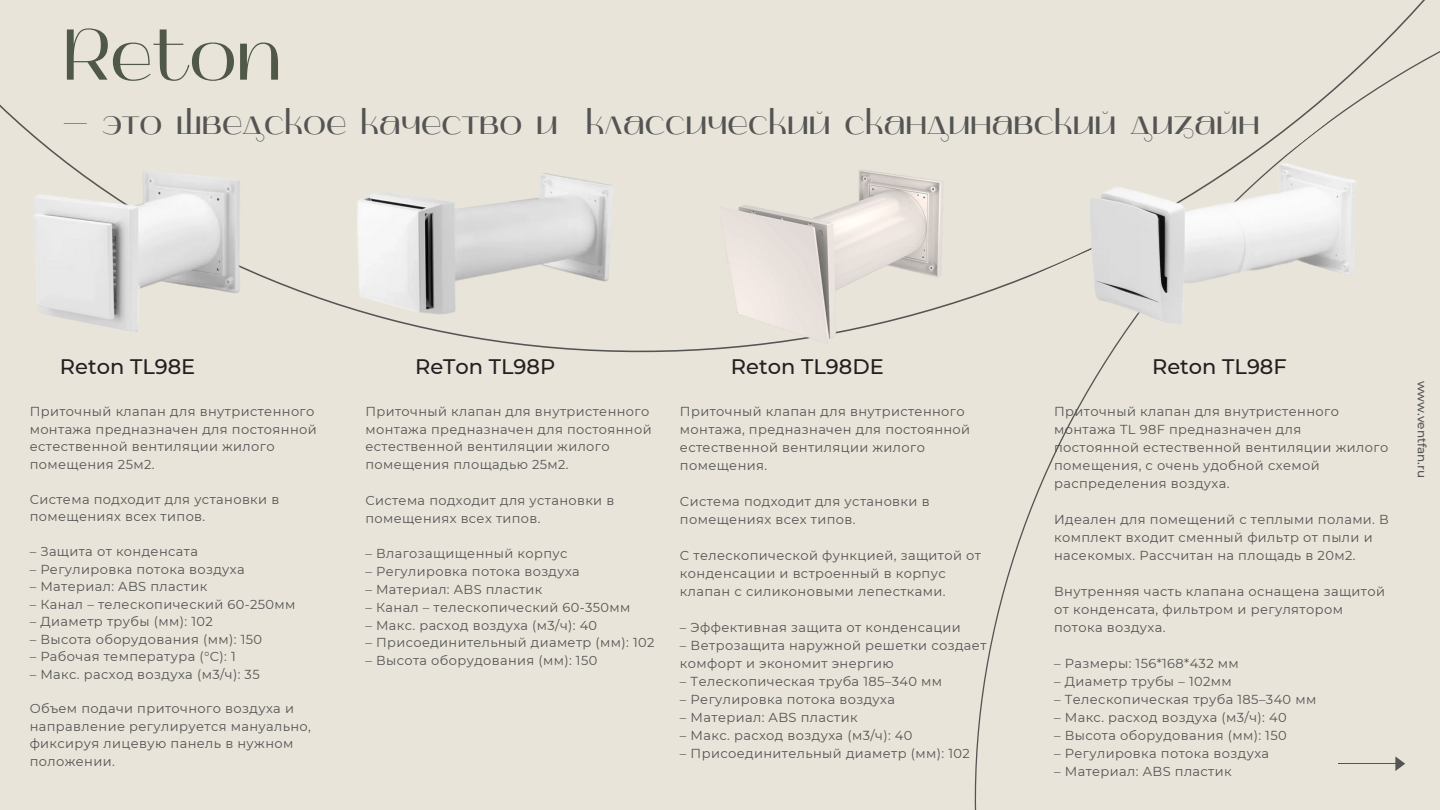
<style>
.page{position:relative;width:1440px;height:810px;background:#e8e4d9}
.page>*{position:absolute;margin:0;border:0;box-sizing:border-box;transform-origin:0 0}
.t1{font:300 72px "Mak";color:#505948}
.t2{font:300 35px "Mak";color:#545454}
.t3{font:500 21px "Montserrat";color:#231f20}
.t4{font:13px/18px "Montserrat";letter-spacing:.03em;color:#545454}
.t5{font:500 12px "Montserrat";color:#545454}
</style>
<div class="page">
<hr style="left:1338px;top:763px;width:62px;height:1px;background:#545454">
<svg style="left:1395px;top:756px;width:10px;height:15px"></svg>
<img style="left:333px;top:173px;width:280px;height:157px">
<img style="left:34px;top:161px;width:217px;height:171px">
<img style="left:724px;top:170px;width:230px;height:176px">
<img style="left:1078px;top:157px;width:278px;height:172px">
<h1 class="t1" style="left:63px;top:25px;width:220px">Reton</h1>
<h2 class="t2" style="left:63px;top:108px;width:1198px">– это шведское качество и классический скандинавский дизайн</h2>
<h3 class="t3" style="left:60px;top:354px;width:137px">Reton TL98E</h3>
<p class="t4" style="left:30px;top:403px;width:289px;line-height:17.5px">Приточный клапан для внутристенного монтажа предназначен для постоянной естественной вентиляции жилого помещения 25м2.</p>
<p class="t4" style="left:30px;top:490px;width:251px;line-height:17.5px">Система подходит для установки в помещениях всех типов.</p>
<p class="t4" style="left:30px;top:543px;width:170px">– Защита от конденсата</p>
<p class="t4" style="left:30px;top:560px;width:217px">– Регулировка потока воздуха</p>
<p class="t4" style="left:30px;top:577px;width:179px">– Материал: ABS пластик</p>
<p class="t4" style="left:30px;top:595px;width:267px">– Канал – телескопический 60-250мм</p>
<p class="t4" style="left:30px;top:612px;width:185px">– Диаметр трубы (мм): 102</p>
<p class="t4" style="left:30px;top:630px;width:234px">– Высота оборудования (мм): 150</p>
<p class="t4" style="left:30px;top:647px;width:208px">– Рабочая температура (°С): 1</p>
<p class="t4" style="left:30px;top:665px;width:232px">– Макс. расход воздуха (м3/ч): 35</p>
<p class="t4" style="left:30px;top:700px;width:283px;line-height:17.5px">Объем подачи приточного воздуха и направление регулируется мануально, фиксируя лицевую панель в нужном положении.</p>
<h3 class="t3" style="left:415px;top:354px;width:142px">ReTon TL98P</h3>
<h3 class="t3" style="left:731px;top:354px;width:154px">Reton TL98DE</h3>
<h3 class="t3" style="left:1152px;top:354px;width:136px">Reton TL98F</h3>
<p class="t4" style="left:365px;top:402px;width:288px">Приточный клапан для внутристенного монтажа предназначен для постоянной естественной вентиляции жилого помещения площадью 25м2.</p>
<p class="t4" style="left:365px;top:491px;width:250px">Система подходит для установки в помещениях всех типов.</p>
<p class="t4" style="left:365px;top:545px;width:203px">– Влагозащищенный корпус</p>
<p class="t4" style="left:365px;top:562px;width:216px">– Регулировка потока воздуха</p>
<p class="t4" style="left:365px;top:580px;width:178px">– Материал: ABS пластик</p>
<p class="t4" style="left:365px;top:598px;width:266px">– Канал – телескопический 60-350мм</p>
<p class="t4" style="left:365px;top:616px;width:233px">– Макс. расход воздуха (м3/ч): 40</p>
<p class="t4" style="left:365px;top:634px;width:290px">– Присоединительный диаметр (мм): 102</p>
<p class="t4" style="left:365px;top:652px;width:233px">– Высота оборудования (мм): 150</p>
<p class="t4" style="left:680px;top:403px;width:292px">Приточный клапан для внутристенного монтажа, предназначен для постоянной естественной вентиляции жилого помещения.</p>
<p class="t4" style="left:680px;top:493px;width:251px">Система подходит для установки в помещениях всех типов.</p>
<p class="t4" style="left:680px;top:547px;width:303px">С телескопической функцией, защитой от конденсации и встроенный в корпус клапан с силиконовыми лепестками.</p>
<p class="t4" style="left:680px;top:619px;width:282px">– Эффективная защита от конденсации</p>
<p class="t4" style="left:680px;top:637px;width:308px">– Ветрозащита наружной решетки создает комфорт и экономит энергию</p>
<p class="t4" style="left:680px;top:673px;width:264px">– Телескопическая труба 185–340 мм</p>
<p class="t4" style="left:680px;top:691px;width:217px">– Регулировка потока воздуха</p>
<p class="t4" style="left:680px;top:709px;width:179px">– Материал: ABS пластик</p>
<p class="t4" style="left:680px;top:727px;width:234px">– Макс. расход воздуха (м3/ч): 40</p>
<p class="t4" style="left:680px;top:745px;width:291px">– Присоединительный диаметр (мм): 102</p>
<p class="t4" style="left:1054px;top:403px;width:336px">Приточный клапан для внутристенного монтажа TL 98F предназначен для постоянной естественной вентиляции жилого помещения, с очень удобной схемой распределения воздуха.</p>
<p class="t4" style="left:1054px;top:511px;width:336px">Идеален для помещений с теплыми полами. В комплект входит сменный фильтр от пыли и насекомых. Рассчитан на площадь в 20м2.</p>
<p class="t4" style="left:1054px;top:583px;width:332px">Внутренняя часть клапана оснащена защитой от конденсата, фильтром и регулятором потока воздуха.</p>
<p class="t4" style="left:1054px;top:655px;width:186px">– Размеры: 156*168*432 мм</p>
<p class="t4" style="left:1054px;top:673px;width:179px">– Диаметр трубы – 102мм</p>
<p class="t4" style="left:1054px;top:691px;width:264px">– Телескопическая труба 185–340 мм</p>
<p class="t4" style="left:1054px;top:709px;width:234px">– Макс. расход воздуха (м3/ч): 40</p>
<p class="t4" style="left:1054px;top:727px;width:234px">– Высота оборудования (мм): 150</p>
<p class="t4" style="left:1054px;top:745px;width:217px">– Регулировка потока воздуха</p>
<p class="t4" style="left:1054px;top:763px;width:179px">– Материал: ABS пластик</p>
<p class="t5" style="left:1429px;top:381px;width:99px;rotate:90deg">www.ventfan.ru</p>
</div>
